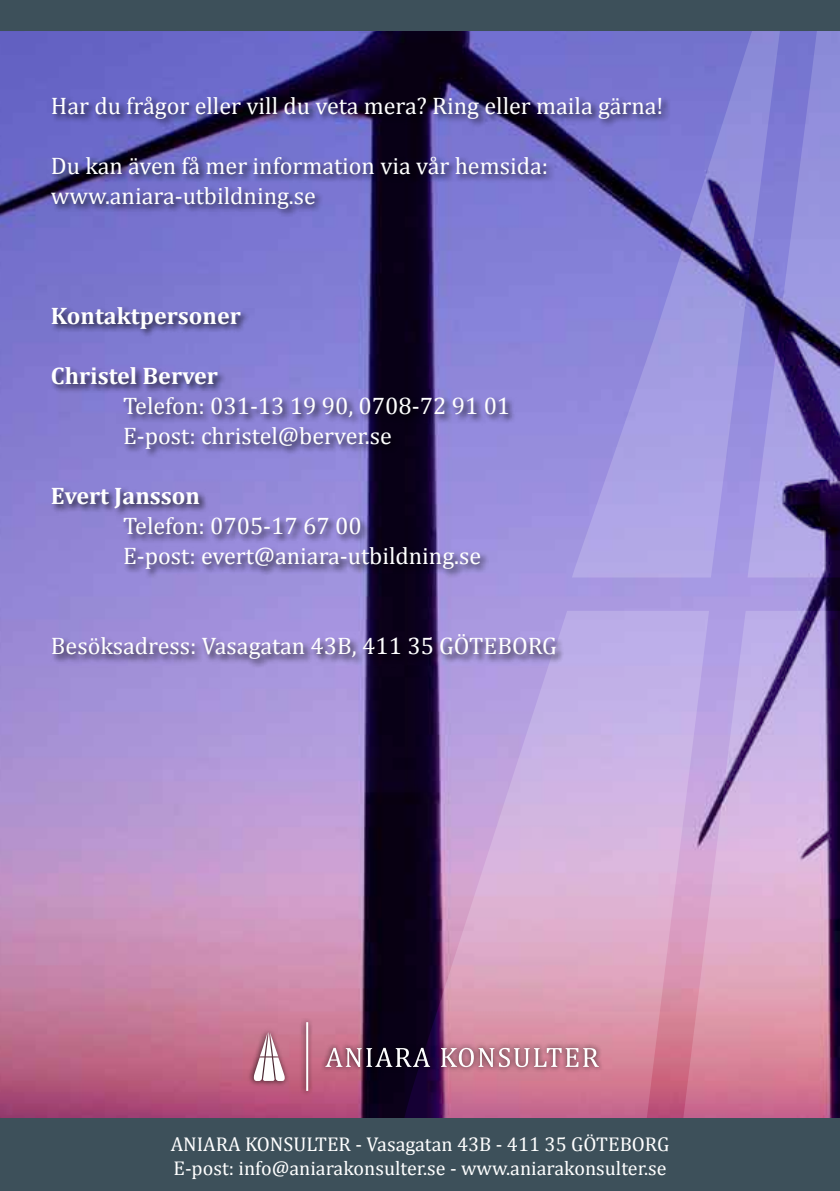
<style>
.page{position:relative;width:840px;height:1191px;background:#fff}
.page>*{position:absolute;margin:0;border:0;box-sizing:border-box;transform-origin:0 0}
.t1{font:24px/30px "Cambria";color:#fff}
.t2{font:700 24px "Cambria";color:#fff}
.t3{font:20px/24px "Cambria";color:#fff}
</style>
<div class="page">
<img style="left:0;top:30px;width:839px;height:1089px">
<svg style="left:708px;top:611px;width:131px;height:508px"></svg>
<svg style="left:571px;top:30px;width:176px;height:547px"></svg>
<svg style="left:747px;top:30px;width:92px;height:547px"></svg>
<svg style="left:392px;top:611px;width:316px;height:508px"></svg>
<div style="left:0;top:1119px;width:839px;height:72px;background:#3d505a"></div>
<div style="left:49px;top:95px;width:621px;height:574px;background:#000;opacity:.75"></div>
<div style="left:247px;top:1016px;width:357px;height:79px;background:#000;opacity:.75"></div>
<svg style="left:254px;top:1032px;width:30px;height:49px"></svg>
<hr style="left:306px;top:1022px;width:2px;height:69px;background:#fff">
<svg style="left:325px;top:1047px;width:105px;height:20px"></svg>
<svg style="left:441px;top:1047px;width:157px;height:20px"></svg>
<div style="left:0;top:0;width:839px;height:30px;background:#3d505a"></div>
<p class="t1" style="left:51px;top:90px;width:613px">Har du frågor eller vill du veta mera? Ring eller maila gärna!</p>
<p class="t1" style="left:51px;top:150px;width:498px">Du kan även få mer information via vår hemsida: www.aniara-utbildning.se</p>
<p class="t2" style="left:51px;top:301px;width:191px">Kontaktpersoner</p>
<p class="t2" style="left:51px;top:361px;width:168px">Christel Berver</p>
<p class="t1" style="left:123px;top:390px;width:388px">Telefon: 031-13 19 90, 0708-72 91 01<br>E-post: christel@berver.se</p>
<p class="t2" style="left:51px;top:481px;width:150px">Evert Jansson</p>
<p class="t1" style="left:123px;top:510px;width:359px">Telefon: 0705-17 67 00<br>E-post: evert@aniara-utbildning.se</p>
<p class="t1" style="left:51px;top:630px;width:507px">Besöksadress: Vasagatan 43B, 411 35 GÖTEBORG</p>
<p class="t3" style="left:171px;top:1131px;width:500px">ANIARA KONSULTER - Vasagatan 43B - 411 35 GÖTEBORG<br>E-post: info@aniarakonsulter.se - www.aniarakonsulter.se</p>
</div>
